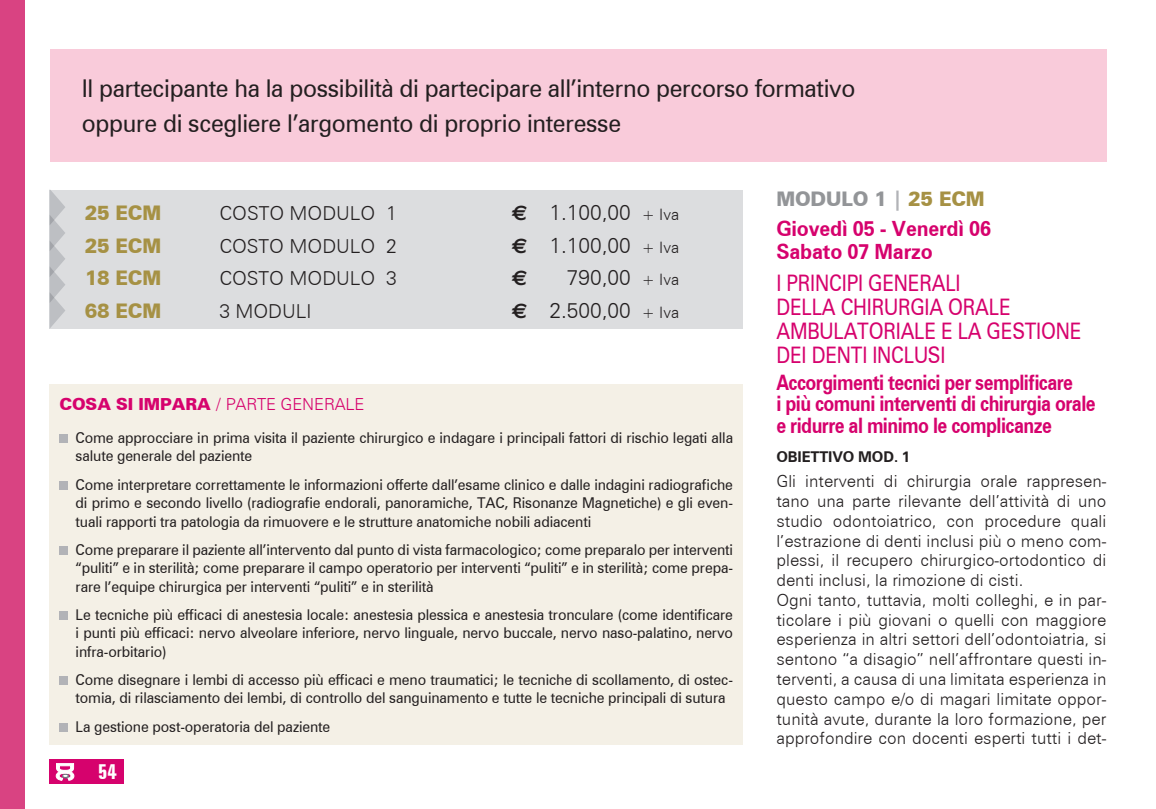
<style>
.page{position:relative;width:1156px;height:809px;background:#fff}
.page>*{position:absolute;margin:0;border:0;box-sizing:border-box;transform-origin:0 0}
.t1{font:24.5px/35px "Zurich BT";letter-spacing:-.015em;color:#231f20;scale:.95 1}
.t2{font:22.75px/24.2px "Zurich BT";letter-spacing:-.01em;color:#d6026d;scale:.85 1}
.t3{font:700 21.18px/21.5px "Zurich BT";letter-spacing:-.03em;color:#d6026d;scale:.85 1}
.t4{font:300 21px "Zurich BT";color:#231f20}
.t5{font:700 21px/23.3px "Zurich BT";letter-spacing:-.01em;color:#d6026d;scale:.95 1}
.t6{font:700 extra-condensed 21px "Zurich BT";color:#fff}
.t7{font:700 21px "Euro Sans";color:#231f20}
.t8{font:900 20.12px "Zurich BT";letter-spacing:-.01em;color:#a69144;scale:.95 1}
.t9{font:900 20.12px "Zurich BT";letter-spacing:-.01em;color:#939598;scale:.95 1}
.t10{font:300 19.25px "Zurich BT";color:#231f20}
.t11{font:300 16.62px/19.8px "Zurich BT";color:#231f20}
.t12{font:300 16.62px "Zurich BT";letter-spacing:-.01em;color:#d6026d}
.t13{font:14.88px/18.4px "Zurich BT";letter-spacing:-.01em;color:#231f20;text-align:justify;scale:.95 1}
.t14{font:700 14.88px "Zurich BT";letter-spacing:-.01em;color:#231f20}
.s1{font-family:"Euro Sans";font-weight:700}
.s2{font-size:15.75px}
.s3{font-weight:900}
.s4{color:#b2b3b7}
.s5{color:#a69144}
</style>
<div class="page">
<div style="left:0;top:0;width:25px;height:809px;background:#d94382"></div>
<div style="left:50px;top:759px;width:74px;height:25px;background:#d6026d"></div>
<svg style="left:56px;top:763px;width:18px;height:17px"></svg>
<div style="left:50px;top:50px;width:1056px;height:112px;background:#f9cbda"></div>
<div style="left:50px;top:190px;width:693px;height:139px;background:#dcdddf"></div>
<div style="left:50px;top:384px;width:693px;height:360px;background:#f4f0e6"></div>
<div style="left:60px;top:434px;width:8px;height:9px;background:#b2b3b7"></div>
<div style="left:60px;top:481px;width:8px;height:8px;background:#b2b3b7"></div>
<div style="left:60px;top:546px;width:8px;height:9px;background:#b2b3b7"></div>
<div style="left:60px;top:611px;width:8px;height:9px;background:#b2b3b7"></div>
<div style="left:60px;top:676px;width:8px;height:9px;background:#b2b3b7"></div>
<div style="left:60px;top:723px;width:8px;height:8px;background:#b2b3b7"></div>
<svg style="left:50px;top:190px;width:15px;height:138px"></svg>
<h1 class="t1" style="left:82px;top:71px;width:816px">Il partecipante ha la possibilità di partecipare all’interno percorso formativo oppure di scegliere l’argomento di proprio interesse</h1>
<h3 class="t8" style="left:85px;top:200px;width:82px">25 ECM</h3>
<p class="t10" style="left:219px;top:201px;width:179px">COSTO MODULO 1</p>
<h3 class="t4" style="left:512px;top:200px;width:169px"><span class="s1">€</span> 1.100,00 <span class="s2">+ Iva</span></h3>
<h3 class="t8" style="left:85px;top:233px;width:82px">25 ECM</h3>
<p class="t10" style="left:219px;top:234px;width:179px">COSTO MODULO 2</p>
<h3 class="t4" style="left:512px;top:232px;width:169px"><span class="s1">€</span> 1.100,00 <span class="s2">+ Iva</span></h3>
<h3 class="t8" style="left:85px;top:266px;width:82px">18 ECM</h3>
<p class="t10" style="left:219px;top:266px;width:179px">COSTO MODULO 3</p>
<h3 class="t7" style="left:512px;top:265px;width:17px">€</h3>
<h3 class="t4" style="left:567px;top:265px;width:114px">790,00 <span class="s2">+ Iva</span></h3>
<h3 class="t8" style="left:85px;top:298px;width:82px">68 ECM</h3>
<p class="t10" style="left:219px;top:299px;width:94px">3 MODULI</p>
<h3 class="t4" style="left:512px;top:297px;width:169px"><span class="s1">€</span> 2.500,00 <span class="s2">+ Iva</span></h3>
<p class="t12" style="left:60px;top:394px;width:307px"><span class="s3">COSA SI IMPARA</span> / PARTE GENERALE</p>
<p class="t13" style="left:76px;top:428px;width:694px">Come approcciare in prima visita il paziente chirurgico e indagare i principali fattori di rischio legati alla salute generale del paziente</p>
<p class="t13" style="left:76px;top:475px;width:693px">Come interpretare correttamente le informazioni offerte dall’esame clinico e dalle indagini radiografiche di primo e secondo livello (radiografie endorali, panoramiche, TAC, Risonanze Magnetiche) e gli even&shy;tuali rapporti tra patologia da rimuovere e le strutture anatomiche nobili adiacenti</p>
<p class="t13" style="left:76px;top:540px;width:693px">Come preparare il paziente all’intervento dal punto di vista farmacologico; come preparalo per interventi “puliti” e in sterilità; come preparare il campo operatorio per interventi “puliti” e in sterilità; come prepa&shy;rare l’equipe chirurgica per interventi “puliti” e in sterilità</p>
<p class="t13" style="left:76px;top:605px;width:693px">Le tecniche più efficaci di anestesia locale: anestesia plessica e anestesia tronculare (come identificare i punti più efficaci: nervo alveolare inferiore, nervo linguale, nervo buccale, nervo naso-palatino, nervo infra-orbitario)</p>
<p class="t13" style="left:76px;top:670px;width:693px">Come disegnare i lembi di accesso più efficaci e meno traumatici; le tecniche di scollamento, di ostec&shy;tomia, di rilasciamento dei lembi, di controllo del sanguinamento e tutte le tecniche principali di sutura</p>
<p class="t13" style="left:76px;top:717px;width:270px">La gestione post-operatoria del paziente</p>
<h3 class="t6" style="left:98px;top:760px;width:20px">54</h3>
<h3 class="t9" style="left:776px;top:186px;width:221px">MODULO 1 <span class="s4">|</span> <span class="s5">25 ECM</span></h3>
<h3 class="t5" style="left:776px;top:216px;width:227px">Giovedì 05 - Venerdì 06<br>Sabato 07 Marzo</h3>
<h2 class="t2" style="left:776px;top:270px;width:360px">I PRINCIPI GENERALI<br>DELLA CHIRURGIA ORALE<br>AMBULATORIALE E LA GESTIONE<br>DEI DENTI INCLUSI</h2>
<h3 class="t3" style="left:776px;top:371px;width:377px">Accorgimenti tecnici per semplificare<br>i più comuni interventi di chirurgia orale e ridurre al minimo le complicanze</h3>
<p class="t14" style="left:776px;top:448px;width:135px">OBIETTIVO MOD. 1</p>
<p class="t11" style="left:776px;top:471px;width:331px">Gli interventi di chirurgia orale rappresen&shy;tano una parte rilevante dell’attività di uno studio odontoiatrico, con procedure quali l’estrazione di denti inclusi più o meno com&shy;plessi, il recupero chirurgico-ortodontico di denti inclusi, la rimozione di cisti.<br>Ogni tanto, tuttavia, molti colleghi, e in par&shy;ticolare i più giovani o quelli con maggiore esperienza in altri settori dell’odontoiatria, si sentono “a disagio” nell’affrontare questi in&shy;terventi, a causa di una limitata esperienza in questo campo e/o di magari limitate oppor&shy;tunità avute, durante la loro formazione, per approfondire con docenti esperti tutti i det-</p>
</div>
